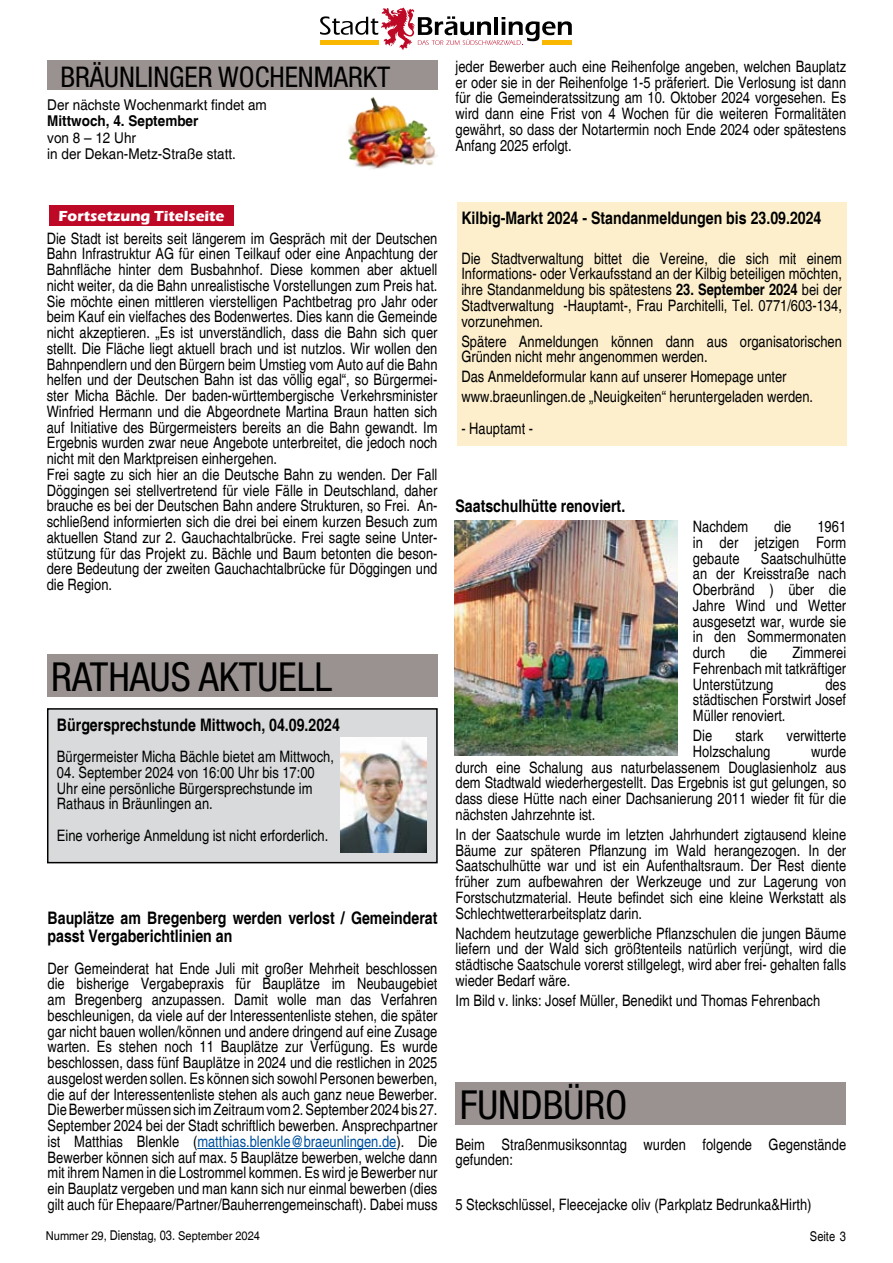
<style>
.page{position:relative;width:893px;height:1263px;background:#fff}
.page>*{position:absolute;margin:0;border:0;box-sizing:border-box;transform-origin:0 0}
.t1{font:condensed 40.05px "Helvetica Neue LT Std";color:#000}
.t2{font:condensed 28.5px "Helvetica Neue LT Std";color:#000}
.t3{font:700 condensed 17.25px/18px "Helvetica";color:#000}
.t4{font:condensed 15.75px/15.8px "Helvetica";color:#000;text-align:justify}
.t5{font:700 15px "Eras ITC";color:#fff}
.t6{font:condensed 14.85px/16.5px "Helvetica";color:#000;scale:1.11 1}
.t7{font:700 condensed 14.85px "Helvetica";color:#000;scale:1.11 1}
.t8{font:condensed 13.5px "Helvetica";color:#000}
.t9{font:condensed 12.15px "Helvetica";color:#000;scale:1.11 1}
.s1{color:#00519e}
.s2{font-weight:700}
.s3{font-size:13.5px}
</style>
<div class="page">
<svg style="left:320px;top:8px;width:252px;height:42px"></svg>
<div style="left:49px;top:205px;width:184px;height:21px;background:#bd0926"></div>
<div style="left:48px;top:60px;width:390px;height:30px;background:#9a9291"></div>
<img style="left:346px;top:97px;width:92px;height:73px">
<div style="left:47px;top:654px;width:391px;height:42px;background:#9a9291"></div>
<div style="left:48px;top:709px;width:389px;height:154px;background:#d9dadb"></div>
<div style="left:47px;top:708px;width:391px;height:155px;border:2px solid #000"></div>
<img style="left:341px;top:738px;width:85px;height:115px">
<hr style="left:197px;top:1148px;width:199px;height:1px;background:#00519e">
<div style="left:457px;top:202px;width:389px;height:244px;background:#fdefcc"></div>
<img style="left:455px;top:520px;width:222px;height:236px">
<div style="left:455px;top:1082px;width:391px;height:42px;background:#9a9291"></div>
<h2 class="t2" style="left:60px;top:61px;width:331px">BRÄUNLINGER WOCHENMARKT</h2>
<p class="t6" style="left:47px;top:96px;width:199px">Der nächste Wochenmarkt findet am</p>
<p class="t7" style="left:47px;top:112px;width:138px">Mittwoch, 4. September</p>
<p class="t6" style="left:47px;top:129px;width:172px">von 8 – 12 Uhr<br>in der Dekan-Metz-Straße statt.</p>
<p class="t4" style="left:455px;top:59px;width:392px">jeder Bewerber auch eine Reihenfolge angeben, welchen Bauplatz er oder sie in der Reihenfolge 1-5 präferiert. Die Verlosung ist dann für die Gemeinderatssitzung am 10. Oktober 2024 vorgesehen. Es wird dann eine Frist von 4 Wochen für die weiteren Formalitäten gewährt, so dass der Notartermin noch Ende 2024 oder spätestens Anfang 2025 erfolgt.</p>
<p class="t5" style="left:58px;top:207px;width:168px">Fortsetzung Titelseite</p>
<p class="t4" style="left:47px;top:230px;width:392px;text-align:left">Die Stadt ist bereits seit längerem im Gespräch mit der Deutschen Bahn Infrastruktur AG für einen Teilkauf oder eine Anpachtung der Bahnfläche hinter dem Busbahnhof. Diese kommen aber aktuell nicht weiter, da die Bahn unrealistische Vorstellungen zum Preis hat.<br>Sie möchte einen mittleren vierstelligen Pachtbetrag pro Jahr oder beim Kauf ein vielfaches des Bodenwertes. Dies kann die Gemeinde nicht akzeptieren. „Es ist unverständlich, dass die Bahn sich quer stellt. Die Fläche liegt aktuell brach und ist nutzlos. Wir wollen den Bahnpendlern und den Bürgern beim Umstieg vom Auto auf die Bahn helfen und der Deutschen Bahn ist das völlig egal“, so Bürgermei&shy;ster Micha Bächle. Der baden-württembergische Verkehrsminister Winfried Hermann und die Abgeordnete Martina Braun hatten sich auf Initiative des Bürgermeisters bereits an die Bahn gewandt. Im Ergebnis wurden zwar neue Angebote unterbreitet, die jedoch noch nicht mit den Marktpreisen einhergehen.<br>Frei sagte zu sich hier an die Deutsche Bahn zu wenden. Der Fall Döggingen sei stellvertretend für viele Fälle in Deutschland, daher brauche es bei der Deutschen Bahn andere Strukturen, so Frei. An&shy;schließend informierten sich die drei bei einem kurzen Besuch zum aktuellen Stand zur 2. Gauchachtalbrücke. Frei sagte seine Unter&shy;stützung für das Projekt zu. Bächle und Baum betonten die beson&shy;dere Bedeutung der zweiten Gauchachtalbrücke für Döggingen und die Region.</p>
<h1 class="t1" style="left:51px;top:654px;width:283px">RATHAUS AKTUELL</h1>
<p class="t3" style="left:57px;top:716px;width:285px">Bürgersprechstunde Mittwoch, 04.09.2024</p>
<p class="t4" style="left:57px;top:749px;width:279px">Bürgermeister Micha Bächle bietet am Mittwoch,</p>
<p class="t4" style="left:57px;top:765px;width:259px;text-align:left">04. September 2024 von 16:00 Uhr bis 17:00<br>Uhr eine persönliche Bürgersprechstunde im<br>Rathaus in Bräunlingen an.</p>
<p class="t4" style="left:57px;top:828px;width:273px">Eine vorherige Anmeldung ist nicht erforderlich.</p>
<p class="t3" style="left:48px;top:909px;width:391px">Bauplätze am Bregenberg werden verlost / Gemeinderat passt Vergaberichtlinien an</p>
<p class="t4" style="left:48px;top:960px;width:391px">Der Gemeinderat hat Ende Juli mit großer Mehrheit beschlossen die bisherige Vergabepraxis für Bauplätze im Neubaugebiet am Bregenberg anzupassen. Damit wolle man das Verfahren beschleunigen, da viele auf der Interessentenliste stehen, die später gar nicht bauen wollen/können und andere dringend auf eine Zusage warten. Es stehen noch 11 Bauplätze zur Verfügung. Es wurde beschlossen, dass fünf Bauplätze in 2024 und die restlichen in 2025 ausgelost werden sollen. Es können sich sowohl Personen bewerben, die auf der Interessentenliste stehen als auch ganz neue Bewerber.<br>Die Bewerber müssen sich im Zeitraum vom 2. September 2024 bis 27.<br>September 2024 bei der Stadt schriftlich bewerben. Ansprechpartner ist Matthias Blenkle (<span class="s1">matthias.blenkle@braeunlingen.de</span>). Die Bewerber können sich auf max. 5 Bauplätze bewerben, welche dann mit ihrem Namen in die Lostrommel kommen. Es wird je Bewerber nur ein Bauplatz vergeben und man kann sich nur einmal bewerben (dies gilt auch für Ehepaare/Partner/Bauherrengemeinschaft). Dabei muss</p>
<p class="t3" style="left:461px;top:209px;width:362px">Kilbig-Markt 2024 - Standanmeldungen bis 23.09.2024</p>
<p class="t4" style="left:461px;top:250px;width:382px">Die Stadtverwaltung bittet die Vereine, die sich mit einem Informations- oder Verkaufsstand an der Kilbig beteiligen möchten, ihre Standanmeldung bis spätestens <span class="s2">23. September 2024</span> bei der Stadtverwaltung -Hauptamt-, Frau Parchitelli, Tel. 0771/603-134, vorzunehmen.</p>
<p class="t4" style="left:461px;top:333px;width:382px">Spätere Anmeldungen können dann aus organisatorischen<br>Gründen nicht mehr an-genommen werden.</p>
<p class="t4" style="left:461px;top:367px;width:353px;line-height:20px">Das Anmeldeformular kann auf unserer Homepage unter www.braeunlingen.de „Neuigkeiten“ heruntergeladen werden.</p>
<p class="t4" style="left:461px;top:421px;width:73px">- Hauptamt -</p>
<p class="t3" style="left:455px;top:497px;width:171px">Saatschulhütte renoviert.</p>
<p class="t4" style="left:693px;top:519px;width:57px">Nachdem</p>
<p class="t4" style="left:774px;top:519px;width:19px">die</p>
<p class="t4" style="left:693px;top:519px;width:155px;text-indent:125px">1961 in der jetzigen Form gebaute</p>
<p class="t4" style="left:693px;top:550px;width:155px;text-indent:68px">Saatschulhütte an der Kreisstraße nach Oberbränd ) über die Jahre Wind und Wetter ausgesetzt war, wurde sie in den Sommermonaten durch</p>
<p class="t4" style="left:693px;top:645px;width:155px;text-indent:99px">Zimmerei Fehrenbach mit tatkräftiger Unterstützung</p>
<p class="t4" style="left:750px;top:645px;width:19px">die</p>
<p class="t4" style="left:693px;top:676px;width:155px;text-indent:132px">des städtischen Forstwirt Josef Müller renoviert.</p>
<p class="t4" style="left:693px;top:728px;width:21px">Die</p>
<p class="t4" style="left:735px;top:728px;width:29px">stark</p>
<p class="t4" style="left:787px;top:728px;width:61px">verwitterte</p>
<p class="t4" style="left:693px;top:744px;width:79px">Holzschalung</p>
<p class="t4" style="left:455px;top:744px;width:392px;text-indent:356px">wurde durch eine Schalung aus naturbelassenem Douglasienholz aus dem Stadtwald wiederhergestellt. Das Ergebnis ist gut gelungen, so dass diese Hütte nach einer Dachsanierung 2011 wieder fit für die nächsten Jahrzehnte ist.</p>
<p class="t4" style="left:455px;top:827px;width:392px">In der Saatschule wurde im letzten Jahrhundert zigtausend kleine Bäume zur späteren Pflanzung im Wald herangezogen. In der Saatschulhütte war und ist ein Aufenthaltsraum. Der Rest diente früher zum aufbewahren der Werkzeuge und zur Lagerung von Forstschutzmaterial. Heute befindet sich eine kleine Werkstatt als Schlechtwetterarbeitsplatz darin.</p>
<p class="t4" style="left:455px;top:925px;width:392px">Nachdem heutzutage gewerbliche Pflanzschulen die jungen Bäume liefern und der Wald sich größtenteils natürlich verjüngt, wird die städtische Saatschule vorerst stillgelegt, wird aber frei- gehalten falls wieder Bedarf wäre.</p>
<p class="t4" style="left:455px;top:993px;width:366px">Im Bild v. links: Josef Müller, Benedikt und Thomas Fehrenbach</p>
<h1 class="t1" style="left:460px;top:1082px;width:169px">FUNDBÜRO</h1>
<p class="t4" style="left:455px;top:1136px;width:392px">Beim Straßenmusiksonntag wurden folgende Gegenstände gefunden:</p>
<p class="t4" style="left:455px;top:1196px;width:358px">5 Steckschlüssel, Fleecejacke oliv (Parkplatz Bedrunka&amp;Hirth)</p>
<p class="t9" style="left:46px;top:1229px;width:194px">Nummer 29, <span class="s3">Dienstag, 03.</span> September 2024</p>
<p class="t8" style="left:810px;top:1228px;width:27px">Seite</p>
</div>
